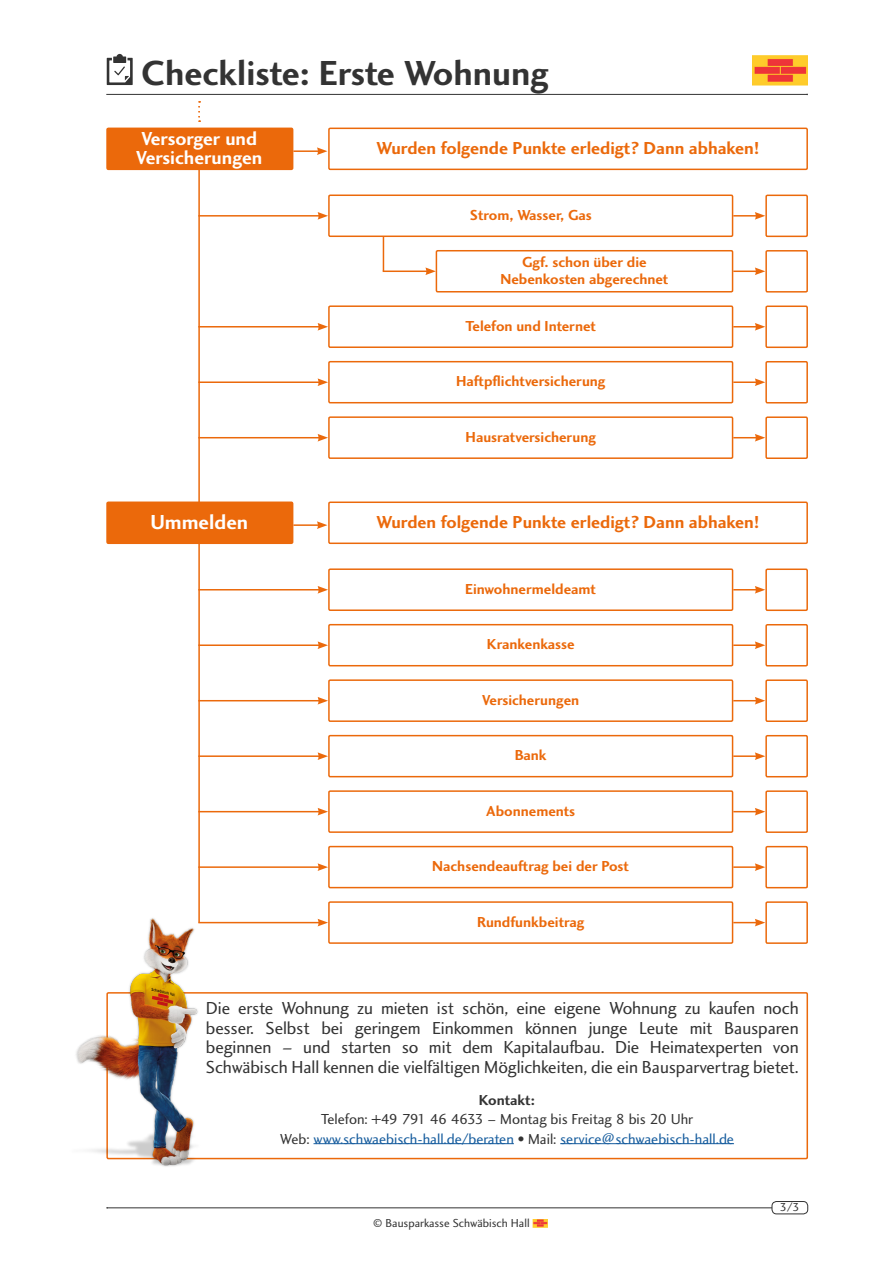
<style>
.page{position:relative;width:893px;height:1263px;background:#fff}
.page>*{position:absolute;margin:0;border:0;box-sizing:border-box;transform-origin:0 0}
.t1{font:36px "Charlotte Sans Bold Plain";color:#333}
.t2{font:21px "Charlotte Sans Bold Plain";color:#fff}
.t3{font:19.5px/19.5px "Charlotte Sans Bold Plain";color:#fff}
.t4{font:18px/19.5px "Charlotte Sans Book Plain";letter-spacing:-.005em;color:#333;text-align:justify}
.t5{font:18px "Charlotte Sans Bold Plain";color:#eb690b}
.t6{font:15px/16.5px "Charlotte Sans Bold Plain";color:#eb690b;text-align:center}
.t7{font:15px "Charlotte Sans Book Plain";color:#175d9e}
.t8{font:15px "Charlotte Sans Book Plain";color:#333}
.t9{font:15px "Charlotte Sans Bold Plain";color:#333}
.t10{font:12px "Charlotte Sans Book Plain";color:#333}
.s1{color:#333}
</style>
<div class="page">
<hr style="left:107px;top:1207px;width:701px;height:1px;background:#333">
<div style="left:772px;top:1201px;width:36px;height:13px;background:#fff;border-radius:4px"></div>
<div style="left:772px;top:1201px;width:36px;height:13px;border:1px solid #333;border-radius:4px"></div>
<img style="left:533px;top:1219px;width:14px;height:8px">
<hr style="left:106px;top:94px;width:701px;height:1px;background:#333">
<img style="left:752px;top:55px;width:56px;height:30px">
<svg style="left:107px;top:54px;width:26px;height:31px"></svg>
<hr style="left:383px;top:218px;width:1px;height:53px;background:#eb690b">
<hr style="left:198px;top:153px;width:2px;height:769px;background:#eb690b">
<div style="left:106px;top:992px;width:702px;height:167px;border:2px solid #eb690b"></div>
<img style="left:76px;top:903px;width:130px;height:264px">
<hr style="left:313px;top:1143px;width:201px;height:1px;background:#175d9e">
<hr style="left:560px;top:1143px;width:174px;height:1px;background:#175d9e">
<div style="left:106px;top:128px;width:187px;height:42px;background:#eb690b;border-radius:2px"></div>
<div style="left:328px;top:128px;width:480px;height:42px;border:2px solid #eb690b"></div>
<hr style="left:293px;top:150px;width:26px;height:2px;background:#eb690b">
<svg style="left:317px;top:147px;width:10px;height:8px"></svg>
<div style="left:106px;top:501px;width:187px;height:43px;background:#eb690b;border-radius:2px"></div>
<div style="left:328px;top:501px;width:480px;height:43px;border:2px solid #eb690b"></div>
<hr style="left:293px;top:524px;width:26px;height:2px;background:#eb690b">
<svg style="left:317px;top:521px;width:10px;height:8px"></svg>
<hr style="left:198px;top:215px;width:122px;height:2px;background:#eb690b">
<svg style="left:318px;top:212px;width:10px;height:8px"></svg>
<div style="left:328px;top:194px;width:405px;height:43px;border:2px solid #eb690b"></div>
<div style="left:765px;top:195px;width:43px;height:42px;border:2px solid #eb690b"></div>
<hr style="left:733px;top:215px;width:24px;height:2px;background:#eb690b">
<svg style="left:755px;top:212px;width:10px;height:8px"></svg>
<hr style="left:198px;top:589px;width:122px;height:1px;background:#eb690b">
<svg style="left:318px;top:586px;width:10px;height:8px"></svg>
<div style="left:328px;top:568px;width:405px;height:43px;border:2px solid #eb690b"></div>
<div style="left:765px;top:568px;width:43px;height:43px;border:2px solid #eb690b"></div>
<svg style="left:733px;top:586px;width:32px;height:8px"></svg>
<div style="left:436px;top:250px;width:297px;height:42px;border:2px solid #eb690b"></div>
<div style="left:765px;top:250px;width:43px;height:43px;border:2px solid #eb690b"></div>
<svg style="left:733px;top:267px;width:32px;height:8px"></svg>
<div style="left:328px;top:624px;width:405px;height:42px;border:2px solid #eb690b"></div>
<div style="left:765px;top:624px;width:43px;height:42px;border:2px solid #eb690b"></div>
<hr style="left:733px;top:644px;width:24px;height:2px;background:#eb690b">
<svg style="left:755px;top:641px;width:10px;height:8px"></svg>
<hr style="left:198px;top:644px;width:122px;height:2px;background:#eb690b">
<svg style="left:318px;top:641px;width:10px;height:8px"></svg>
<div style="left:328px;top:361px;width:405px;height:42px;border:2px solid #eb690b"></div>
<div style="left:765px;top:361px;width:43px;height:42px;border:2px solid #eb690b"></div>
<hr style="left:733px;top:381px;width:24px;height:2px;background:#eb690b">
<svg style="left:755px;top:378px;width:10px;height:8px"></svg>
<hr style="left:198px;top:381px;width:122px;height:2px;background:#eb690b">
<svg style="left:318px;top:378px;width:10px;height:8px"></svg>
<div style="left:328px;top:735px;width:405px;height:42px;border:2px solid #eb690b"></div>
<div style="left:765px;top:735px;width:43px;height:42px;border:2px solid #eb690b"></div>
<hr style="left:733px;top:755px;width:24px;height:2px;background:#eb690b">
<svg style="left:755px;top:752px;width:10px;height:8px"></svg>
<hr style="left:198px;top:755px;width:122px;height:2px;background:#eb690b">
<svg style="left:318px;top:752px;width:10px;height:8px"></svg>
<div style="left:328px;top:846px;width:405px;height:42px;border:2px solid #eb690b"></div>
<div style="left:765px;top:846px;width:43px;height:42px;border:2px solid #eb690b"></div>
<hr style="left:733px;top:866px;width:24px;height:2px;background:#eb690b">
<svg style="left:755px;top:863px;width:10px;height:8px"></svg>
<hr style="left:198px;top:866px;width:122px;height:2px;background:#eb690b">
<svg style="left:318px;top:863px;width:10px;height:8px"></svg>
<div style="left:328px;top:305px;width:405px;height:43px;border:2px solid #eb690b"></div>
<div style="left:765px;top:305px;width:43px;height:43px;border:2px solid #eb690b"></div>
<svg style="left:733px;top:323px;width:32px;height:8px"></svg>
<hr style="left:198px;top:326px;width:122px;height:1px;background:#eb690b">
<svg style="left:318px;top:323px;width:10px;height:8px"></svg>
<div style="left:328px;top:679px;width:405px;height:43px;border:2px solid #eb690b"></div>
<div style="left:765px;top:679px;width:43px;height:43px;border:2px solid #eb690b"></div>
<svg style="left:733px;top:697px;width:32px;height:7px"></svg>
<hr style="left:198px;top:700px;width:122px;height:1px;background:#eb690b">
<svg style="left:318px;top:697px;width:10px;height:7px"></svg>
<div style="left:328px;top:416px;width:405px;height:43px;border:2px solid #eb690b"></div>
<div style="left:765px;top:416px;width:43px;height:43px;border:2px solid #eb690b"></div>
<svg style="left:733px;top:434px;width:32px;height:7px"></svg>
<hr style="left:198px;top:437px;width:122px;height:1px;background:#eb690b">
<svg style="left:318px;top:434px;width:10px;height:7px"></svg>
<div style="left:328px;top:790px;width:405px;height:43px;border:2px solid #eb690b"></div>
<div style="left:765px;top:790px;width:43px;height:43px;border:2px solid #eb690b"></div>
<svg style="left:733px;top:808px;width:32px;height:7px"></svg>
<hr style="left:198px;top:811px;width:122px;height:1px;background:#eb690b">
<svg style="left:318px;top:808px;width:10px;height:7px"></svg>
<div style="left:328px;top:901px;width:405px;height:43px;border:2px solid #eb690b"></div>
<div style="left:765px;top:901px;width:43px;height:43px;border:2px solid #eb690b"></div>
<svg style="left:733px;top:919px;width:32px;height:7px"></svg>
<hr style="left:198px;top:922px;width:122px;height:1px;background:#eb690b">
<svg style="left:318px;top:919px;width:10px;height:7px"></svg>
<hr style="left:383px;top:270px;width:45px;height:2px;background:#eb690b">
<svg style="left:425px;top:267px;width:11px;height:8px"></svg>
<svg style="left:198px;top:101px;width:2px;height:21px"></svg>
<p class="t1" style="left:141px;top:52px;width:409px">Checkliste: Erste Wohnung</p>
<p class="t3" style="left:136px;top:129px;width:127px">Versorger und<br>Versicherungen</p>
<p class="t5" style="left:376px;top:138px;width:385px">Wurden folgende Punkte erledigt? Dann abhaken!</p>
<p class="t6" style="left:470px;top:207px;width:123px">Strom, Wasser, Gas</p>
<p class="t6" style="left:500px;top:254px;width:170px">Ggf. schon über die<br>Nebenkosten abgerechnet</p>
<p class="t6" style="left:465px;top:318px;width:132px">Telefon und Internet</p>
<p class="t6" style="left:456px;top:373px;width:151px">Haftpflichtversicherung</p>
<p class="t6" style="left:466px;top:429px;width:132px">Hausratversicherung</p>
<p class="t2" style="left:151px;top:510px;width:99px">Ummelden</p>
<p class="t5" style="left:376px;top:512px;width:385px">Wurden folgende Punkte erledigt? Dann abhaken!</p>
<p class="t6" style="left:465px;top:581px;width:132px">Einwohnermeldeamt</p>
<p class="t6" style="left:487px;top:636px;width:89px">Krankenkasse</p>
<p class="t6" style="left:482px;top:692px;width:98px">Versicherungen</p>
<p class="t6" style="left:515px;top:747px;width:34px">Bank</p>
<p class="t6" style="left:486px;top:802px;width:91px">Abonnements</p>
<p class="t6" style="left:432px;top:858px;width:198px">Nachsendeauftrag bei der Post</p>
<p class="t6" style="left:477px;top:913px;width:109px">Rundfunkbeitrag</p>
<p class="t4" style="left:206px;top:999px;width:594px">Die erste Wohnung zu mieten ist schön, eine eigene Wohnung zu kaufen noch besser. Selbst bei geringem Einkommen können junge Leute mit Bausparen beginnen – und starten so mit dem Kapitalaufbau. Die Heimatexperten von Schwäbisch Hall kennen die vielfältigen Möglichkeiten, die ein Bausparvertrag bietet.</p>
<p class="t9" style="left:479px;top:1091px;width:58px">Kontakt:</p>
<p class="t8" style="left:321px;top:1111px;width:374px">Telefon: +49 791 46 4633 – Montag bis Freitag 8 bis 20 Uhr</p>
<p class="t7" style="left:280px;top:1130px;width:456px"><span class="s1">Web:</span> www.schwaebisch-hall.de/beraten <span class="s1">• Mail:</span> service@schwaebisch-hall.de</p>
<p class="t10" style="left:373px;top:1216px;width:158px">© Bausparkasse Schwäbisch Hall</p>
<p class="t10" style="left:780px;top:1201px;width:21px">3/3</p>
</div>
